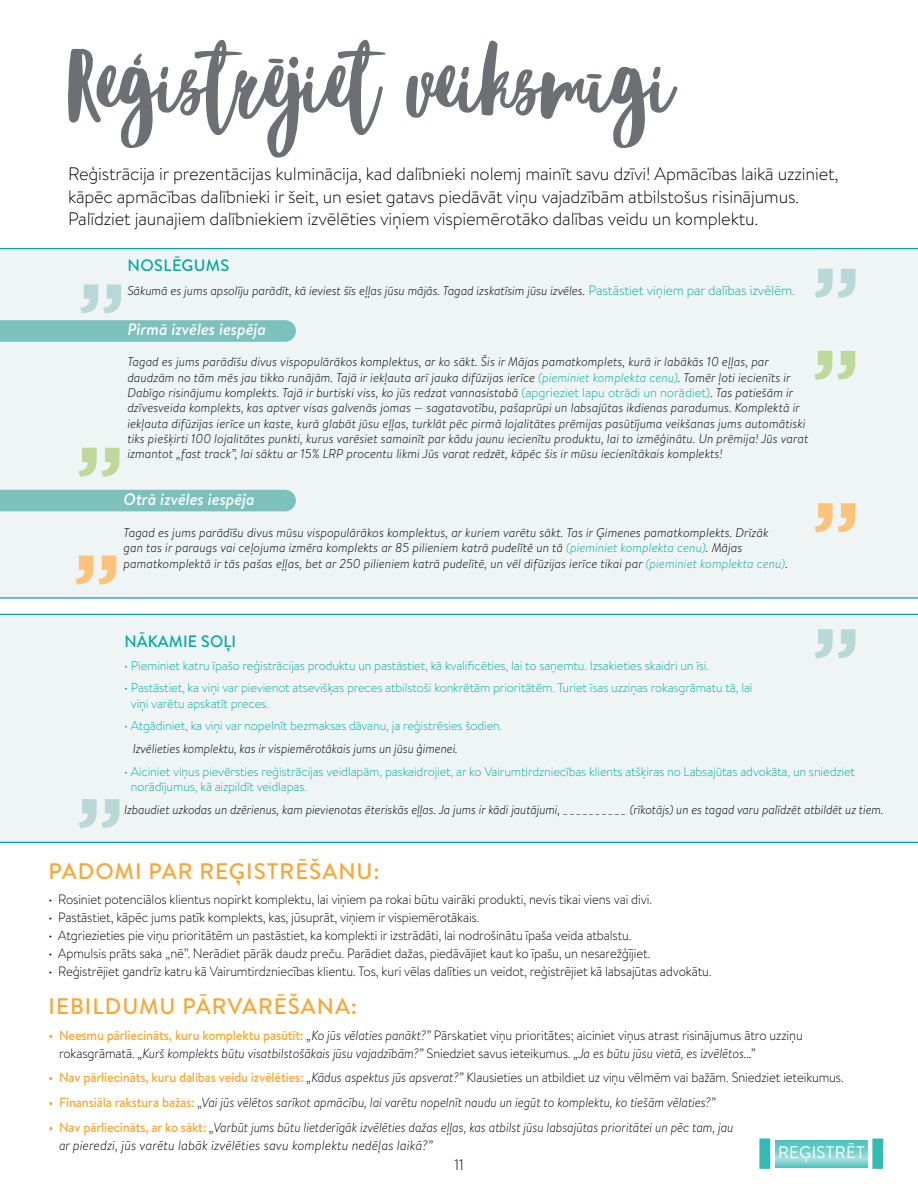
<style>
.page{position:relative;width:918px;height:1188px;background:#fff}
.page>*{position:absolute;margin:0;border:0;box-sizing:border-box;transform-origin:0 0}
.t1{font:700 90px "Gotham";color:#b8d9d7}
.t2{font:700 90px "Gotham";color:#fdc37a}
.t3{font:700 90px "Gotham";color:#bdd89a}
.t4{font:700 90px "Gotham";color:#bed99c}
.t5{font:82.5px "Blacktear Script";color:#6c7074}
.t6{font:500 22.5px "Brandon Text";letter-spacing:.045em;color:#faa634}
.t7{font:300 18px/22.5px "Brandon Text";letter-spacing:-.01em;color:#000}
.t8{font:16.8px "Brandon Text";letter-spacing:.02em;color:#fff}
.t9{font:italic 500 16.5px "Brandon Text";color:#fff}
.t10{font:500 16.5px "Brandon Text";letter-spacing:.01em;color:#00a9a2}
.t11{font:300 15px "Gotham Narrow";color:#000}
.t12{font:300 13.5px "Brandon Text";letter-spacing:-.01em;color:#000;scale:.95 1}
.t13{font:italic 300 13.5px/18px "Brandon Text";letter-spacing:-.01em;color:#000;scale:.95 1}
.t14{font:italic 300 12.75px/15.3px "Brandon Text";color:#000}
.t15{font:300 12.75px/15.3px "Brandon Text";letter-spacing:-.01em;color:#00a9a2}
.s1{font-style:normal;font-size:13.5px;color:#00a9a2}
.s2{color:#00a9a2}
.s3{font-style:normal;color:#00a9a2}
.s4{font-style:normal}
.s5{font-weight:500;font-style:normal;color:#faa634}
.s6{font-weight:500;color:#faa634}
.s7{font-style:italic}
</style>
<div class="page">
<div style="left:0;top:248px;width:918px;height:351px;background:#eef5f4"></div>
<div style="left:0;top:614px;width:918px;height:229px;background:#eef5f4"></div>
<svg style="left:0;top:320px;width:296px;height:22px;background:#7fc2be"></svg>
<div style="left:0;top:490px;width:296px;height:21px;background:#7dc1bd"></div>
<svg style="left:775px;top:1140px;width:93px;height:27px;background:#73cfcb"></svg>
<div style="left:755px;top:1134px;width:20px;height:39px;background:#33bab3;border:4px solid #fff"></div>
<div style="left:868px;top:1134px;width:20px;height:39px;background:#33bab3;border:4px solid #fff"></div>
<h2 class="t5" style="left:68px;top:34px;width:607px">Reģistrējiet veiksmīgi</h2>
<p class="t7" style="left:68px;top:162px;width:772px">Reģistrācija ir prezentācijas kulminācija, kad dalībnieki nolemj mainīt savu dzīvi! Apmācības laikā uzziniet, kāpēc apmācības dalībnieki ir šeit, un esiet gatavs piedāvāt viņu vajadzībām atbilstošus risinājumus.<br>Palīdziet jaunajiem dalībniekiem izvēlēties viņiem vispiemērotāko dalības veidu un komplektu.</p>
<p class="t10" style="left:127px;top:254px;width:104px">NOSLĒGUMS</p>
<p class="t14" style="left:127px;top:282px;width:669px">Sākumā es jums apsolīju parādīt, kā ieviest šīs eļļas jūsu mājās. Tagad izskatīsim jūsu izvēles. <span class="s1">Pastāstiet viņiem par dalības izvēlēm.</span></p>
<p class="t9" style="left:127px;top:318px;width:140px">Pirmā izvēles iespēja</p>
<p class="t14" style="left:127px;top:354px;width:683px">Tagad es jums parādīšu divus vispopulārākos komplektus, ar ko sākt. Šis ir Mājas pamatkomplets, kurā ir labākās 10 eļļas, par daudzām no tām mēs jau tikko runājām. Tajā ir iekļauta arī jauka difūzijas ierīce <span class="s2">(pieminiet komplekta cenu)</span>. Tomēr ļoti iecienīts ir Dabīgo risinājumu komplekts. Tajā ir burtiski viss, ko jūs redzat vannasistabā <span class="s3">(apgrieziet lapu otrādi un norādiet)</span><span class="s4">.</span> Tas patiešām ir dzīvesveida komplekts, kas aptver visas galvenās jomas — sagatavotību, pašaprūpi un labsajūtas ikdienas paradumus. Komplektā ir iekļauta difūzijas ierīce un kaste, kurā glabāt jūsu eļļas, turklāt pēc pirmā lojalitātes prēmijas pasūtījuma veikšanas jums automātiski tiks piešķirti 100 lojalitātes punkti, kurus varēsiet samainīt par kādu jaunu iecienītu produktu, lai to izmēģinātu. Un prēmija! Jūs varat izmantot „fast track”, lai sāktu ar 15% LRP procentu likmi Jūs varat redzēt, kāpēc šis ir mūsu iecienītākais komplekts!</p>
<p class="t9" style="left:124px;top:488px;width:133px">Otrā izvēles iespēja</p>
<p class="t14" style="left:124px;top:525px;width:666px">Tagad es jums parādīšu divus mūsu vispopulārākos komplektus, ar kuriem varētu sākt. Tas ir Ģimenes pamatkomplekts. Drīzāk gan tas ir paraugs vai ceļojuma izmēra komplekts ar 85 pilieniem katrā pudelītē un tā <span class="s2">(pieminiet komplekta cenu)</span>. Mājas pamatkomplektā ir tās pašas eļļas, bet ar 250 pilieniem katrā pudelītē, un vēl difūzijas ierīce tikai par <span class="s2">(pieminiet komplekta cenu)</span>.</p>
<h1 class="t1" style="left:812px;top:240px;width:50px">”</h1>
<h1 class="t1" style="left:78px;top:207px;width:50px">„</h1>
<h1 class="t4" style="left:812px;top:322px;width:50px">”</h1>
<h1 class="t3" style="left:125px;top:505px;width:50px;rotate:-180deg">“</h1>
<h1 class="t2" style="left:812px;top:475px;width:50px">”</h1>
<h1 class="t2" style="left:121px;top:613px;width:50px;rotate:-180deg">“</h1>
<h1 class="t1" style="left:812px;top:601px;width:50px">”</h1>
<p class="t10" style="left:124px;top:630px;width:113px">NĀKAMIE SOĻI</p>
<p class="t15" style="left:124px;top:657px;width:586px">• Pieminiet katru īpašo reģistrācijas produktu un pastāstiet, kā kvalificēties, lai to saņemtu. Izsakieties skaidri un īsi.</p>
<p class="t15" style="left:131px;top:680px;width:623px;text-indent:-7px">• Pastāstiet, ka viņi var pievienot atsevišķas preces atbilstoši konkrētām prioritātēm. Turiet īsas uzziņas rokasgrāmatu tā, lai viņi varētu apskatīt preces.</p>
<p class="t15" style="left:124px;top:718px;width:380px">• Atgādiniet, ka viņi var nopelnīt bezmaksas dāvanu, ja reģistrēsies šodien.</p>
<p class="t14" style="left:133px;top:740px;width:327px">Izvēlieties komplektu, kas ir vispiemērotākais jums un jūsu ģimenei.</p>
<p class="t15" style="left:131px;top:763px;width:726px;text-indent:-7px">• Aiciniet viņus pievērsties reģistrācijas veidlapām, paskaidrojiet, ar ko Vairumtirdzniecības klients atšķiras no Labsajūtas advokāta, un sniedziet norādījumus, kā aizpildīt veidlapas.</p>
<p class="t14" style="left:124px;top:801px;width:761px">Izbaudiet uzkodas un dzērienus, kam pievienotas ēteriskās eļļas. Ja jums ir kādi jautājumi, __________ (rīkotājs) un es tagad varu palīdzēt atbildēt uz tiem.</p>
<h1 class="t1" style="left:125px;top:856px;width:50px;rotate:-180deg">“</h1>
<h3 class="t6" style="left:49px;top:855px;width:332px">PADOMI PAR REĢISTRĒŠANU:</h3>
<p class="t12" style="left:48px;top:890px;width:637px">• Rosiniet potenciālos klientus nopirkt komplektu, lai viņiem pa rokai būtu vairāki produkti, nevis tikai viens vai divi.</p>
<p class="t12" style="left:48px;top:908px;width:455px">• Pastāstiet, kāpēc jums patīk komplekts, kas, jūsuprāt, viņiem ir vispiemērotākais.</p>
<p class="t12" style="left:48px;top:926px;width:615px">• Atgriezieties pie viņu prioritātēm un pastāstiet, ka komplekti ir izstrādāti, lai nodrošinātu īpaša veida atbalstu.</p>
<p class="t12" style="left:48px;top:944px;width:635px">• Apmulsis prāts saka „nē”. Nerādiet pārāk daudz preču. Parādiet dažas, piedāvājiet kaut ko īpašu, un nesarežģījiet.</p>
<p class="t12" style="left:48px;top:962px;width:700px">• Reģistrējiet gandrīz katru kā Vairumtirdzniecības klientu. Tos, kuri vēlas dalīties un veidot, reģistrējiet kā labsajūtas advokātu.</p>
<h3 class="t6" style="left:49px;top:991px;width:310px">IEBILDUMU PĀRVARĒŠANA:</h3>
<p class="t13" style="left:59px;top:1026px;width:784px;text-indent:-11px"><span class="s5">• Neesmu pārliecināts, kuru komplektu pasūtīt:</span> „Ko jūs vēlaties panākt?” <span class="s4">Pārskatiet viņu prioritātes; aiciniet viņus atrast risinājumus ātro uzziņu rokasgrāmatā.</span> „Kurš komplekts būtu visatbilstošākais jūsu vajadzībām?” <span class="s4">Sniedziet savus ieteikumus.</span> „Ja es būtu jūsu vietā, es izvēlētos...”</p>
<p class="t12" style="left:48px;top:1069px;width:839px"><span class="s6">• Nav pārliecināts, kuru dalības veidu izvēlēties:</span> <span class="s7">„Kādus aspektus jūs apsverat?”</span> Klausieties un atbildiet uz viņu vēlmēm vai bažām. Sniedziet ieteikumus.</p>
<p class="t13" style="left:48px;top:1093px;width:704px"><span class="s5">• Finansiāla rakstura bažas:</span> „Vai jūs vēlētos sarīkot apmācību, lai varētu nopelnīt naudu un iegūt to komplektu, ko tiešām vēlaties?”</p>
<p class="t13" style="left:59px;top:1118px;width:712px;text-indent:-11px"><span class="s5">• Nav pārliecināts, ar ko sākt:</span> „Varbūt jums būtu lietderīgāk izvēlēties dažas eļļas, kas atbilst jūsu labsajūtas prioritātei un pēc tam, jau ar pieredzi, jūs varētu labāk izvēlēties savu komplektu nedēļas laikā?”</p>
<h3 class="t8" style="left:778px;top:1140px;width:88px">REĢISTRĒT</h3>
<p class="t11" style="left:455px;top:1155px;width:10px">11</p>
</div>
